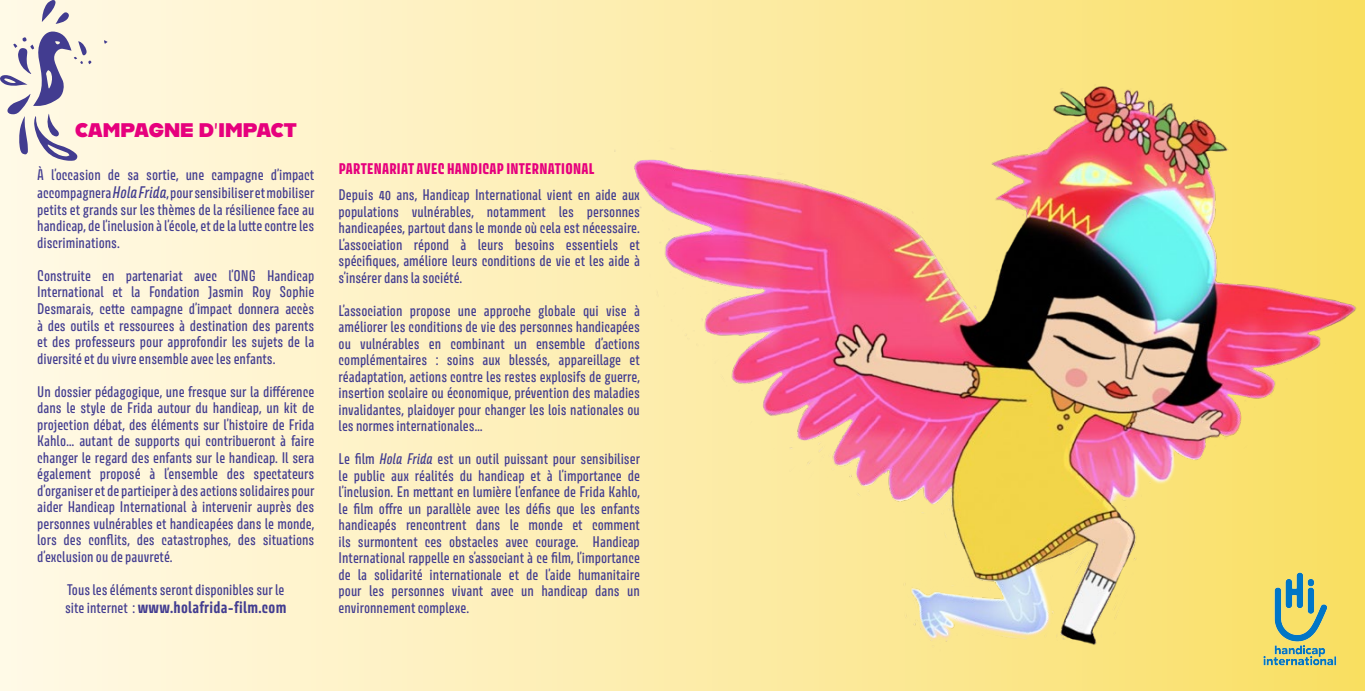
<style>
.page{position:relative;width:1365px;height:691px;background:#fff}
.page>*{position:absolute;margin:0;border:0;box-sizing:border-box;transform-origin:0 0}
.t1{font:19.75px "Alfarn 2";color:#e6007d}
.t2{font:700 15px "Avory IPE";letter-spacing:.02em;color:#423c90}
.t3{font:13.75px/16.5px "Avory IPE Me";color:#423c90;text-align:justify}
.t4{font:13.75px "Avory IPE Eb";letter-spacing:.02em;color:#e6007d}
.s1{font-family:"Avory IPE Me It";font-size:15px}
.s2{font-family:"Avory IPE Me";font-weight:400;font-size:13.75px}
.s3{font-family:"Avory IPE Me It"}
</style>
<div class="page">
<div style="left:0;top:0;width:1364px;height:691px;background:linear-gradient(to right,#fffaeb,#f9df65)"></div>
<img style="left:602px;top:35px;width:762px;height:656px">
<svg style="left:42px;top:0;width:27px;height:24px"></svg>
<svg style="left:0;top:30px;width:91px;height:131px;background:#d3cdd0"></svg>
<svg style="left:104px;top:40px;width:4px;height:4px"></svg>
<img style="left:1257px;top:567px;width:85px;height:105px">
<h1 class="t1" style="left:75px;top:118px;width:223px">CAMPAGNE D’IMPACT</h1>
<p class="t3" style="left:37px;top:166px;width:278px;line-height:18px">À l’occasion de sa sortie, une campagne d’impact accompagnera <span class="s1">Hola Frida</span>, pour sensibiliser et mobiliser</p>
<p class="t3" style="left:37px;top:201px;width:278px">petits et grands sur les thèmes de la résilience face au handicap, de l’inclusion à l’école, et de la lutte contre les discriminations.</p>
<p class="t3" style="left:37px;top:267px;width:278px">Construite en partenariat avec l’ONG Handicap International et la Fondation Jasmin Roy Sophie Desmarais, cette campagne d’impact donnera accès à des outils et ressources à destination des parents et des professeurs pour approfondir les sujets de la diversité et du vivre ensemble avec les enfants.</p>
<p class="t3" style="left:37px;top:383px;width:278px">Un dossier pédagogique, une fresque sur la différence dans le style de Frida autour du handicap, un kit de projection débat, des éléments sur l’histoire de Frida Kahlo… autant de supports qui contribueront à faire changer le regard des enfants sur le handicap. Il sera également proposé à l’ensemble des spectateurs d’organiser et de participer à des actions solidaires pour aider Handicap International à intervenir auprès des personnes vulnérables et handicapées dans le monde, lors des conflits, des catastrophes, des situations d’exclusion ou de pauvreté.</p>
<p class="t3" style="left:67px;top:581px;width:219px">Tous les éléments seront disponibles sur le</p>
<p class="t2" style="left:65px;top:597px;width:223px"><span class="s2">site internet :</span> www.holafrida-film.com</p>
<p class="t4" style="left:339px;top:160px;width:257px">PARTENARIAT AVEC HANDICAP INTERNATIONAL</p>
<p class="t3" style="left:338px;top:187px;width:303px">Depuis 40 ans, Handicap International vient en aide aux populations vulnérables, notamment les personnes handicapées, partout dans le monde où cela est nécessaire.<br>L’association répond à leurs besoins essentiels et spécifiques, améliore leurs conditions de vie et les aide à s’insérer dans la société.</p>
<p class="t3" style="left:338px;top:302px;width:303px">L’association propose une approche globale qui vise à améliorer les conditions de vie des personnes handicapées ou vulnérables en combinant un ensemble d’actions complémentaires : soins aux blessés, appareillage et réadaptation, actions contre les restes explosifs de guerre, insertion scolaire ou économique, prévention des maladies invalidantes, plaidoyer pour changer les lois nationales ou les normes internationales…</p>
<p class="t3" style="left:338px;top:451px;width:303px">Le film <span class="s3">Hola Frida</span> est un outil puissant pour sensibiliser le public aux réalités du handicap et à l’importance de l’inclusion. En mettant en lumière l’enfance de Frida Kahlo, le film offre un parallèle avec les défis que les enfants handicapés rencontrent dans le monde et comment ils surmontent ces obstacles avec courage. Handicap International rappelle en s’associant à ce film, l’importance de la solidarité internationale et de l’aide humanitaire pour les personnes vivant avec un handicap dans un environnement complexe.</p>
</div>
